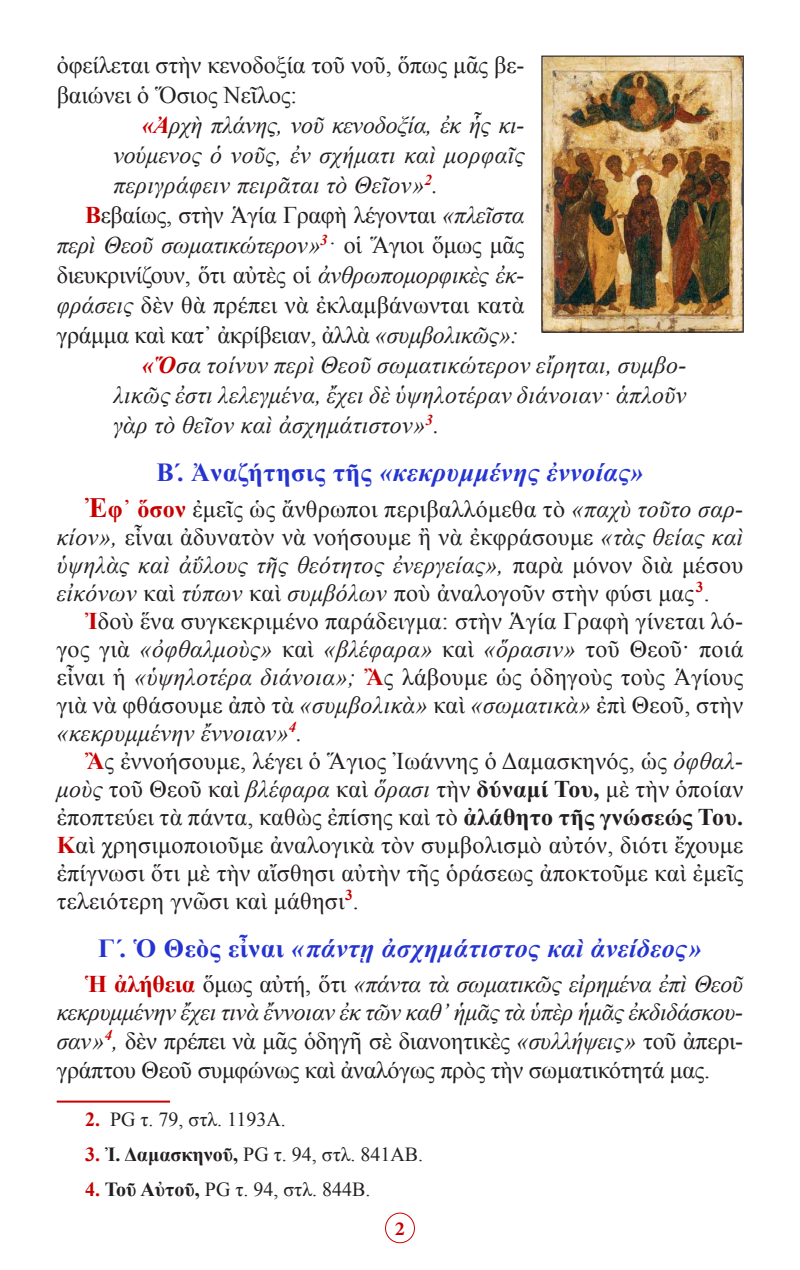
<style>
.page{position:relative;width:800px;height:1270px;background:#fff}
.page>*{position:absolute;margin:0;border:0;box-sizing:border-box;transform-origin:0 0}
.t1{font:italic 700 26px "Times New Roman";letter-spacing:.02em;color:#2534d0}
.t2{font:24px/28px "Times New Roman";letter-spacing:.015em;color:#231f20;text-align:justify}
.t3{font:italic 24px/30px "Times New Roman";letter-spacing:.015em;color:#231f20;text-align:justify}
.Parapompes{font:20px "Times New Roman";color:#231f20}
.t4{font:700 20px "Minion Pro";color:#c80000}
.s1{font-weight:700;color:#c80000}
.s2{font-style:italic}
.s3{font-style:normal}
.s4{font-weight:700;font-size:28px;color:#c80000}
.s5{font-weight:700}
.s6{font-weight:700;font-style:normal;color:#c80000}
</style>
<div class="page">
<div style="left:385px;top:1213px;width:30px;height:30px;border:1px solid #c80000;border-radius:50%"></div>
<hr style="left:57px;top:1101px;width:113px;height:2px;background:#c80000">
<img style="left:543px;top:58px;width:199px;height:273px">
<div style="left:541px;top:56px;width:203px;height:277px;border:1px solid #231f20"></div>
<p class="t2" style="left:57px;top:50px;width:469px;line-height:30px">ὀφείλεται στὴν κενοδοξία τοῦ νοῦ, ὅπως μᾶς βε&shy;βαιώνει ὁ Ὅσιος Νεῖλος:</p>
<p class="t3" style="left:113px;top:110px;width:413px;text-indent:28px"><span class="s1">«Ἀ</span>ρχὴ πλάνης, νοῦ κενοδοξία, ἐκ ἧς κι&shy;νούμενος ὁ νοῦς, ἐν σχήματι καὶ μορφαῖς περιγράφειν πειρᾶται τὸ Θεῖον»<sup>2</sup>.</p>
<p class="t2" style="left:57px;top:200px;width:469px;line-height:30px;text-indent:28px"><span class="s1">Β</span>εβαίως, στὴν Ἁγία Γραφὴ λέγονται <span class="s2">«πλεῖστα περὶ Θεοῦ σωματικώτερον»</span><sup>3</sup><span class="s2">·</span> οἱ Ἅγιοι ὅμως μᾶς διευκρινίζουν, ὅτι αὐτὲς οἱ <span class="s2">ἀνθρωπομορφικὲς ἐκ&shy;φράσεις</span> δὲν θὰ πρέπει νὰ ἐκλαμβάνωνται κατὰ γράμμα καὶ κατ᾿ ἀκρίβειαν, ἀλλὰ <span class="s2">«συμβολικῶς»:</span></p>
<p class="t3" style="left:113px;top:350px;width:575px;text-indent:28px"><span class="s1">«Ὅ</span>σα τοίνυν περὶ Θεοῦ σωματικώτερον εἴρηται, συμβο&shy;λικῶς ἐστι λελεγμένα, ἔχει δὲ ὑψηλοτέραν διάνοιαν· ἁπλοῦν γὰρ τὸ θεῖον καὶ ἀσχημάτιστον»<sup>3</sup>.</p>
<p class="t1" style="left:156px;top:455px;width:489px"><span class="s3">Β´. Ἀναζήτησις τῆς</span> «κεκρυμμένης ἐννοίας»</p>
<p class="t2" style="left:57px;top:495px;width:688px;text-indent:28px"><span class="s4">Ἐ</span><span class="s1">φ᾿ ὅσον</span> ἐμεῖς ὡς ἄνθρωποι περιβαλλόμεθα τὸ <span class="s2">«παχὺ τοῦτο σαρ&shy;κίον»,</span> εἶναι ἀδυνατὸν νὰ νοήσουμε ἢ νὰ ἐκφράσουμε <span class="s2">«τὰς θείας καὶ ὑψηλὰς καὶ ἀΰλους τῆς θεότητος ἐνεργείας»,</span> παρὰ μόνον διὰ μέσου <span class="s2">εἰκόνων</span> καὶ <span class="s2">τύπων</span> καὶ <span class="s2">συμβόλων</span> ποὺ ἀναλογοῦν στὴν φύσι μας<sup>3</sup>.</p>
<p class="t2" style="left:57px;top:607px;width:688px;text-indent:28px"><span class="s1">Ἰ</span>δοὺ ἕνα συγκεκριμένο παράδειγμα: στὴν Ἁγία Γραφὴ γίνεται λό&shy;γος γιὰ <span class="s2">«ὀφθαλμοὺς»</span> καὶ <span class="s2">«βλέφαρα»</span> καὶ <span class="s2">«ὅρασιν»</span> τοῦ Θεοῦ· ποιά εἶναι ἡ <span class="s2">«ὑψηλοτέρα διάνοια»;</span> <span class="s1">Ἂ</span>ς λάβουμε ὡς ὁδηγοὺς τοὺς Ἁγίους γιὰ νὰ φθάσουμε ἀπὸ τὰ <span class="s2">«συμβολικὰ»</span> καὶ <span class="s2">«σωματικὰ»</span> ἐπὶ Θεοῦ, στὴν <span class="s2">«κεκρυμμένην ἔννοιαν»</span><sup>4</sup><span class="s2">.</span></p>
<p class="t2" style="left:57px;top:747px;width:688px;text-indent:28px"><span class="s1">Ἂ</span>ς ἐννοήσουμε, λέγει ὁ Ἅγιος Ἰωάννης ὁ Δαμασκηνός, ὡς <span class="s2">ὀφθαλ&shy;μοὺς</span> τοῦ Θεοῦ καὶ <span class="s2">βλέφαρα</span> καὶ <span class="s2">ὅρασι</span> τὴν <span class="s5">δύναμί Του,</span> μὲ τὴν ὁποίαν ἐποπτεύει τὰ πάντα, καθὼς ἐπίσης καὶ τὸ <span class="s5">ἀλάθητο τῆς γνώσεώς Του.<br></span><span class="s1">Κ</span>αὶ χρησιμοποιοῦμε ἀναλογικὰ τὸν συμβολισμὸ αὐτόν, διότι ἔχουμε ἐπίγνωσι ὅτι μὲ τὴν αἴσθησι αὐτὴν τῆς ὁράσεως ἀποκτοῦμε καὶ ἐμεῖς τελειότερη γνῶσι καὶ μάθησι<sup>3</sup>.</p>
<p class="t1" style="left:98px;top:930px;width:605px"><span class="s3">Γ´. Ὁ Θεὸς εἶναι</span> «πάντῃ ἀσχημάτιστος καὶ ἀνείδεος»</p>
<p class="t3" style="left:57px;top:968px;width:688px;line-height:28.8px;text-indent:28px"><span class="s6">Ἡ ἀλήθεια</span> <span class="s3">ὅμως αὐτή, ὅτι</span> «πάντα τὰ σωματικῶς εἰρημένα ἐπὶ Θεοῦ κεκρυμμένην ἔχει τινὰ ἔννοιαν ἐκ τῶν καθ᾿ ἡμᾶς τὰ ὑπὲρ ἡμᾶς ἐκδιδάσκου&shy;σαν»<sup>4</sup>, <span class="s3">δὲν πρέπει νὰ μᾶς ὁδηγῆ σὲ διανοητικὲς</span> «συλλήψεις» <span class="s3">τοῦ ἀπερι&shy;γράπτου Θεοῦ συμφώνως καὶ ἀναλόγως πρὸς τὴν σωματικότητά μας.</span></p>
<p class="Parapompes" style="left:85px;top:1105px;width:202px"><span class="s1">2.</span> PG τ. 79, στλ. 1193Α.</p>
<p class="Parapompes" style="left:85px;top:1141px;width:340px"><span class="s1">3.</span> <span class="s5">Ἰ. Δαμασκηνοῦ,</span> PG τ. 94, στλ. 841ΑΒ.</p>
<p class="Parapompes" style="left:85px;top:1176px;width:287px"><span class="s1">4.</span> <span class="s5">Τοῦ Αὐτοῦ,</span> PG τ. 94, στλ. 844Β.</p>
<p class="t4" style="left:395px;top:1214px;width:11px">2</p>
</div>
